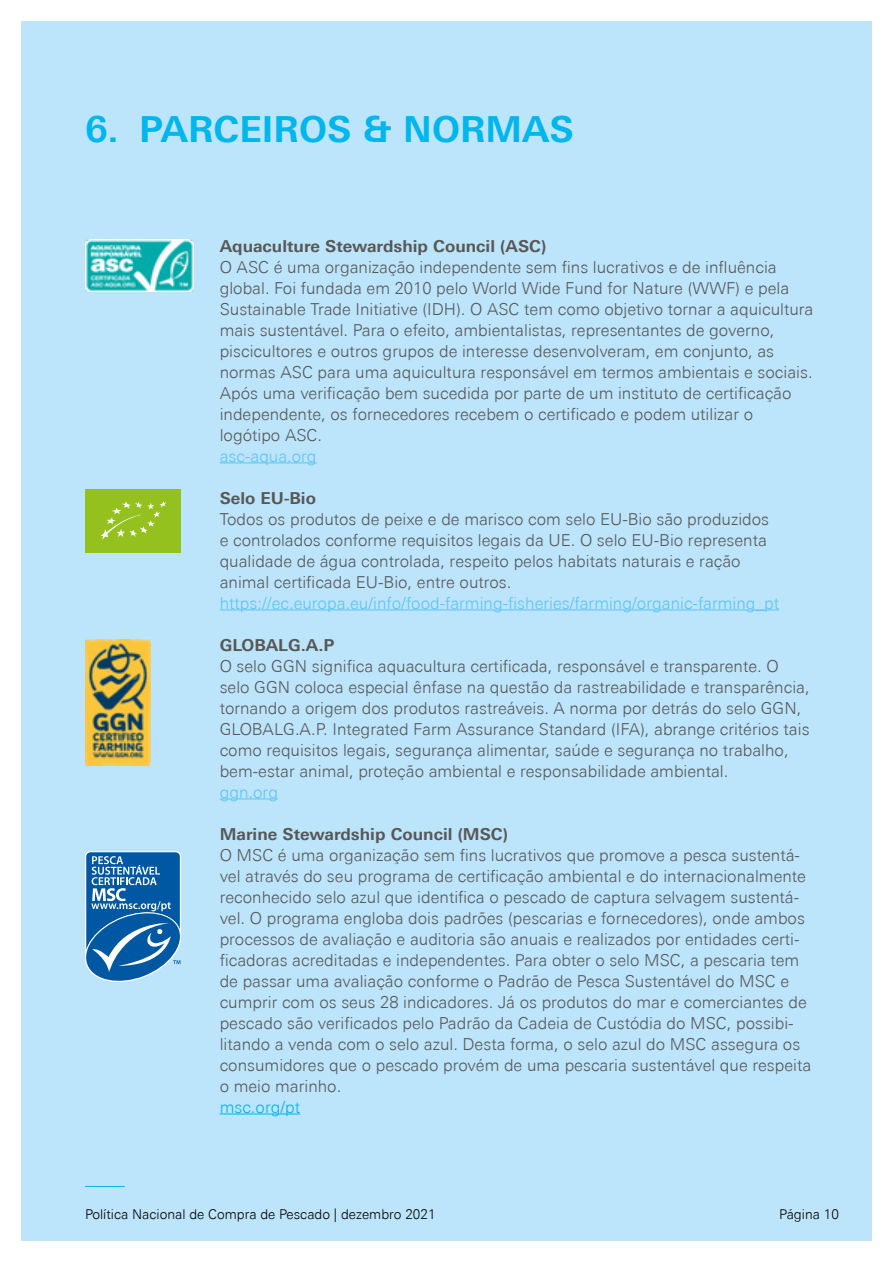
<style>
.page{position:relative;width:893px;height:1263px;background:#fff}
.page>*{position:absolute;margin:0;border:0;box-sizing:border-box;transform-origin:0 0}
.t1{font:700 36px "Univers Next Pro";color:#00b6ed}
.t2{font:300 16.5px/21px "Univers Next Pro";color:#575756}
.t3{font:300 16.5px "Univers Next Pro";color:#5bc5f2}
.t4{font:700 16.5px "Univers Next Pro";color:#575756}
.t5{font:300 16.5px "Univers Next Pro";color:#00b6ed}
.t6{font:300 13.5px "Univers Next Pro";color:#000}
</style>
<div class="page">
<div style="left:21px;top:21px;width:851px;height:1221px;background:#bce4fa"></div>
<hr style="left:85px;top:1186px;width:40px;height:1px;background:#00b6ed">
<hr style="left:220px;top:462px;width:97px;height:1px;background:#5bc5f2">
<hr style="left:220px;top:609px;width:559px;height:1px;background:#5bc5f2">
<hr style="left:220px;top:798px;width:58px;height:1px;background:#5bc5f2">
<hr style="left:220px;top:1113px;width:80px;height:1px;background:#00b6ed">
<img style="left:85px;top:639px;width:66px;height:126px">
<div style="left:85px;top:489px;width:95px;height:63px;background:#95c11f"></div>
<svg style="left:101px;top:501px;width:66px;height:38px"></svg>
<svg style="left:85px;top:851px;width:96px;height:131px;background:#3c80b9"></svg>
<img style="left:85px;top:240px;width:108px;height:52px">
<h1 class="t1" style="left:85px;top:107px;width:490px">6. PARCEIROS &amp; NORMAS</h1>
<p class="t4" style="left:220px;top:236px;width:328px">Aquaculture Stewardship Council (ASC)</p>
<p class="t2" style="left:220px;top:256px;width:595px">O ASC é uma organização independente sem fins lucrativos e de influência global. Foi fundada em 2010 pelo World Wide Fund for Nature (WWF) e pela Sustainable Trade Initiative (IDH). O ASC tem como objetivo tornar a aquicultura mais sustentável. Para o efeito, ambientalistas, representantes de governo, piscicultores e outros grupos de interesse desenvolveram, em conjunto, as normas ASC para uma aquicultura responsável em termos ambientais e sociais.<br>Após uma verificação bem sucedida por parte de um instituto de certificação independente, os fornecedores recebem o certificado e podem utilizar o logótipo ASC.</p>
<p class="t3" style="left:220px;top:446px;width:99px">asc-aqua.org</p>
<p class="t4" style="left:220px;top:488px;width:98px">Selo EU-Bio</p>
<p class="t2" style="left:220px;top:508px;width:551px">Todos os produtos de peixe e de marisco com selo EU-Bio são produzidos e controlados conforme requisitos legais da UE. O selo EU-Bio representa qualidade de água controlada, respeito pelos habitats naturais e ração animal certificada EU-Bio, entre outros.</p>
<p class="t3" style="left:220px;top:593px;width:561px">https://ec.europa.eu/info/food-farming-fisheries/farming/organic-farming_pt</p>
<p class="t4" style="left:220px;top:635px;width:116px">GLOBALG.A.P</p>
<p class="t2" style="left:220px;top:655px;width:591px">O selo GGN significa aquacultura certificada, responsável e transparente. O selo GGN coloca especial ênfase na questão da rastreabilidade e transparência, tornando a origem dos produtos rastreáveis. A norma por detrás do selo GGN, GLOBALG.A.P. Integrated Farm Assurance Standard (IFA), abrange critérios tais como requisitos legais, segurança alimentar, saúde e segurança no trabalho, bem-estar animal, proteção ambiental e responsabilidade ambiental.</p>
<p class="t3" style="left:220px;top:782px;width:60px">ggn.org</p>
<p class="t4" style="left:220px;top:824px;width:290px">Marine Stewardship Council (MSC)</p>
<p class="t2" style="left:220px;top:844px;width:593px">O MSC é uma organização sem fins lucrativos que promove a pesca sustentá&shy;vel através do seu programa de certificação ambiental e do internacionalmente reconhecido selo azul que identifica o pescado de captura selvagem sustentá&shy;vel. O programa engloba dois padrões (pescarias e fornecedores), onde ambos processos de avaliação e auditoria são anuais e realizados por entidades certi&shy;ficadoras acreditadas e independentes. Para obter o selo MSC, a pescaria tem de passar uma avaliação conforme o Padrão de Pesca Sustentável do MSC e cumprir com os seus 28 indicadores. Já os produtos do mar e comerciantes de pescado são verificados pelo Padrão da Cadeia de Custódia do MSC, possibi&shy;litando a venda com o selo azul. Desta forma, o selo azul do MSC assegura os consumidores que o pescado provém de uma pescaria sustentável que respeita o meio marinho.</p>
<p class="t5" style="left:220px;top:1097px;width:82px">msc.org/pt</p>
<p class="t6" style="left:85px;top:1206px;width:356px">Intern tional Buying P licy for Cotton | As of January 2020</p>
<p class="t6" style="left:85px;top:1206px;width:352px">Política Nacional de Compra de Pescado | dezembro 2021</p>
<p class="t6" style="left:779px;top:1206px;width:42px">Página</p>
<p class="t6" style="left:790px;top:1206px;width:51px">Seite 10</p>
</div>
